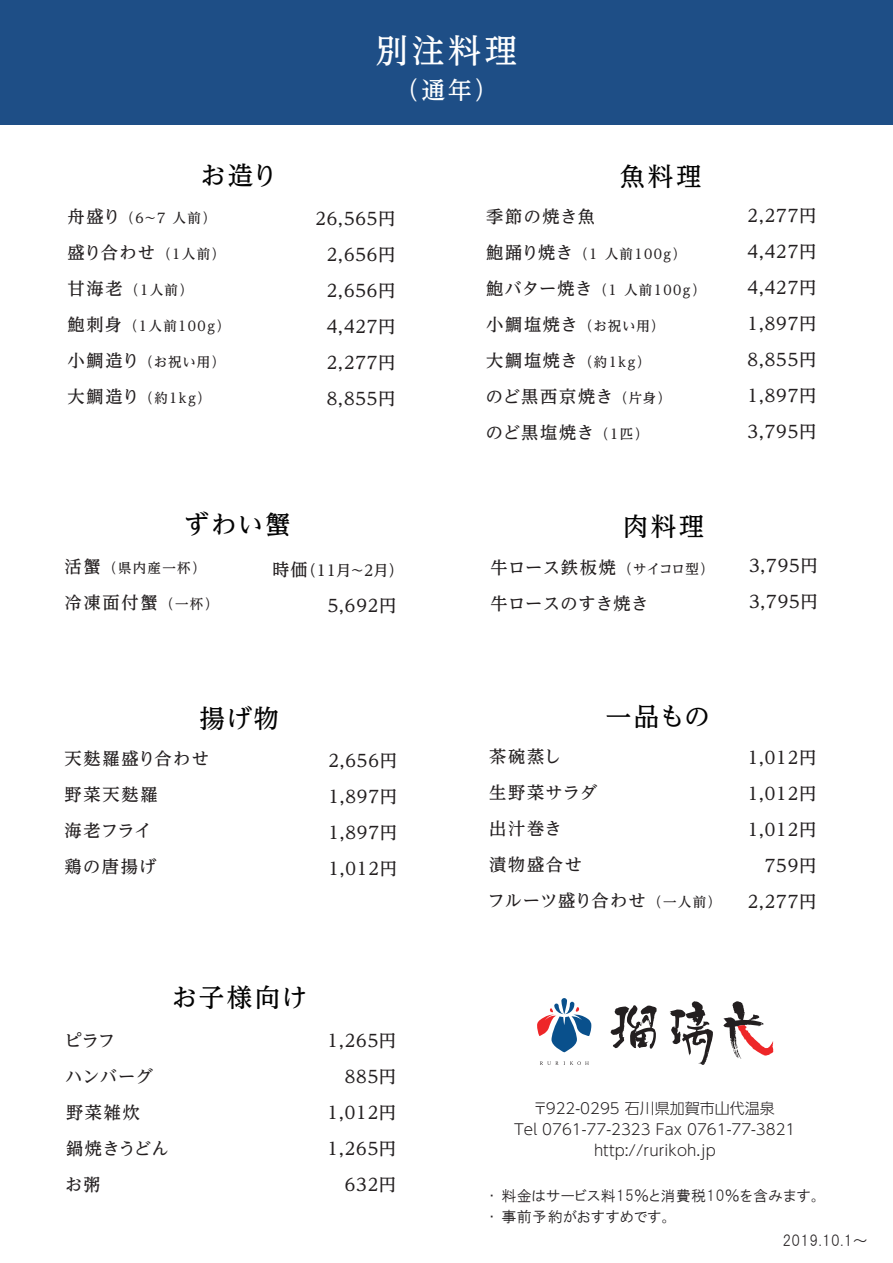
<style>
.page{position:relative;width:893px;height:1263px;background:#fff}
.page>*{position:absolute;margin:0;border:0;box-sizing:border-box;transform-origin:0 0}
.t1{font:500 33px "UD Reimin Pro";color:#fff}
.t2{font:500 25.5px "UD Reimin Pro";letter-spacing:.065em;color:#030303}
.t3{font:500 24px "UD Reimin Pro";color:#fff}
.t4{font:500 17.25px/36px "UD Reimin Pro";letter-spacing:.05em;color:#231f20;text-align:justify}
.t5{font:500 17.25px/36px "UD Reimin Pro";letter-spacing:.075em;color:#231f20}
.t6{font:500 17.25px/36px "UD Reimin Pro";letter-spacing:.02em;color:#231f20}
.t7{font:500 17.25px/36px "UD Reimin Pro";letter-spacing:.085em;color:#231f20}
.t8{font:500 17.25px/36px "UD Reimin Pro";letter-spacing:.025em;color:#231f20}
.t9{font:300 15px/21px "UD Shin Go Pro";color:#231f20;text-align:center}
.t10{font:15px/21px "HGP Gothic M";letter-spacing:.025em;color:#231f20}
.t11{font:500 15px "UD Reimin Pro";color:#231f20}
.t12{font:500 13.5px "UD Reimin Pro";letter-spacing:.1em;color:#231f20}
.s1{font-size:17.25px}
.s2{font-size:13.5px}
</style>
<div class="page">
<div style="left:0;top:0;width:892px;height:124px;background:#1e4e86"></div>
<svg style="left:610px;top:1005px;width:47px;height:44px"></svg>
<svg style="left:670px;top:1001px;width:43px;height:64px"></svg>
<svg style="left:723px;top:1001px;width:50px;height:58px"></svg>
<div style="left:561px;top:998px;width:6px;height:16px;background:#09508c;border-radius:3px"></div>
<svg style="left:537px;top:1002px;width:54px;height:50px"></svg>
<svg style="left:540px;top:1061px;width:18px;height:4px"></svg>
<svg style="left:564px;top:1061px;width:25px;height:4px"></svg>
<h2 class="t2" style="left:201px;top:154px;width:79px">お造り</h2>
<p class="t12" style="left:68px;top:207px;width:150px"><span class="s1">舟盛り</span> （6～7 人前）</p>
<p class="t4" style="left:68px;top:234px;width:159px">盛り合わせ <span class="s2">（1人前）</span></p>
<p class="t12" style="left:68px;top:279px;width:127px"><span class="s1">甘海老</span> （1人前）</p>
<p class="t12" style="left:68px;top:315px;width:164px"><span class="s1">鮑刺身</span> （1人前100ｇ）</p>
<p class="t12" style="left:68px;top:351px;width:159px"><span class="s1">小鯛造り</span> （お祝い用）</p>
<p class="t12" style="left:68px;top:387px;width:145px"><span class="s1">大鯛造り</span> （約1kg）</p>
<h1 class="t1" style="left:376px;top:24px;width:143px">別注料理</h1>
<h3 class="t3" style="left:395px;top:70px;width:105px">（通年）</h3>
<h2 class="t2" style="left:620px;top:156px;width:83px">魚料理</h2>
<p class="t4" style="left:327px;top:200px;width:70px;text-indent:-11px">26,565円2,656円2,656円4,427円2,277円8,855円</p>
<p class="t4" style="left:486px;top:198px;width:110px">季節の焼き魚</p>
<p class="t12" style="left:486px;top:243px;width:202px"><span class="s1">鮑踊り焼き</span> （1 人前100ｇ）</p>
<p class="t12" style="left:486px;top:279px;width:221px"><span class="s1">鮑バター焼き</span> （1 人前100ｇ）</p>
<p class="t12" style="left:486px;top:315px;width:180px"><span class="s1">小鯛塩焼き</span> （お祝い用）</p>
<p class="t12" style="left:486px;top:351px;width:166px"><span class="s1">大鯛塩焼き</span> （約1ｋｇ）</p>
<p class="t4" style="left:486px;top:378px;width:187px">のど黒西京焼き <span class="s2">（片身）</span>のど黒塩焼き <span class="s2">（１匹）</span></p>
<h2 class="t2" style="left:184px;top:504px;width:108px">ずわい蟹</h2>
<h2 class="t2" style="left:623px;top:505px;width:83px">肉料理</h2>
<p class="t12" style="left:64px;top:557px;width:143px"><span class="s1">活蟹</span> （県内産一杯）</p>
<p class="t4" style="left:64px;top:584px;width:155px">冷凍面付蟹 <span class="s2">（一杯）</span></p>
<p class="t11" style="left:272px;top:558px;width:133px"><span class="s1">時価</span>（11月～2月）</p>
<p class="t4" style="left:328px;top:587px;width:70px">5,692円</p>
<h2 class="t2" style="left:199px;top:697px;width:82px">揚げ物</h2>
<p class="t6" style="left:490px;top:549px;width:225px">牛ロース鉄板焼 <span class="s2">（サイコロ型）</span>牛ロースのすき焼き</p>
<h2 class="t2" style="left:606px;top:696px;width:106px">一品もの</h2>
<p class="t4" style="left:748px;top:197px;width:70px">2,277円4,427円4,427円1,897円8,855円1,897円3,795円</p>
<p class="t4" style="left:749px;top:547px;width:70px">3,795円<br>3,795円</p>
<p class="t7" style="left:64px;top:740px;width:146px">天麩羅盛り合わせ野菜天麩羅<br>海老フライ<br>鶏の唐揚げ</p>
<p class="t5" style="left:488px;top:738px;width:235px">茶碗蒸し<br>生野菜サラダ<br>出汁巻き<br>漬物盛合せ<br>フルーツ盛り合わせ <span class="s2">（一人前）</span></p>
<p class="t4" style="left:328px;top:742px;width:70px">2,656円1,897円1,897円1,012円</p>
<p class="t4" style="left:748px;top:739px;width:70px;text-align:right">1,012円<br>1,012円<br>1,012円<br>759円<br>2,277円</p>
<h2 class="t2" style="left:172px;top:976px;width:137px">お子様向け</h2>
<p class="t8" style="left:64px;top:1022px;width:106px">ピラフ<br>ハンバーグ野菜雑炊<br>鍋焼きうどんお粥</p>
<p class="t4" style="left:328px;top:1022px;width:70px;text-align:right">1,265円<br>885円<br>1,012円<br>1,265円<br>632円</p>
<p class="t9" style="left:514px;top:1097px;width:283px">〒922-0295 石川県加賀市山代温泉<br>Tel 0761-77-2323 Fax 0761-77-3821 http://rurikoh.jp</p>
<p class="t10" style="left:488px;top:1185px;width:334px">・ 料金はサービス料15％と消費税10％を含みます。・ 事前予約がおすすめです。</p>
<p class="t10" style="left:782px;top:1230px;width:87px">2019.10.1～</p>
</div>
